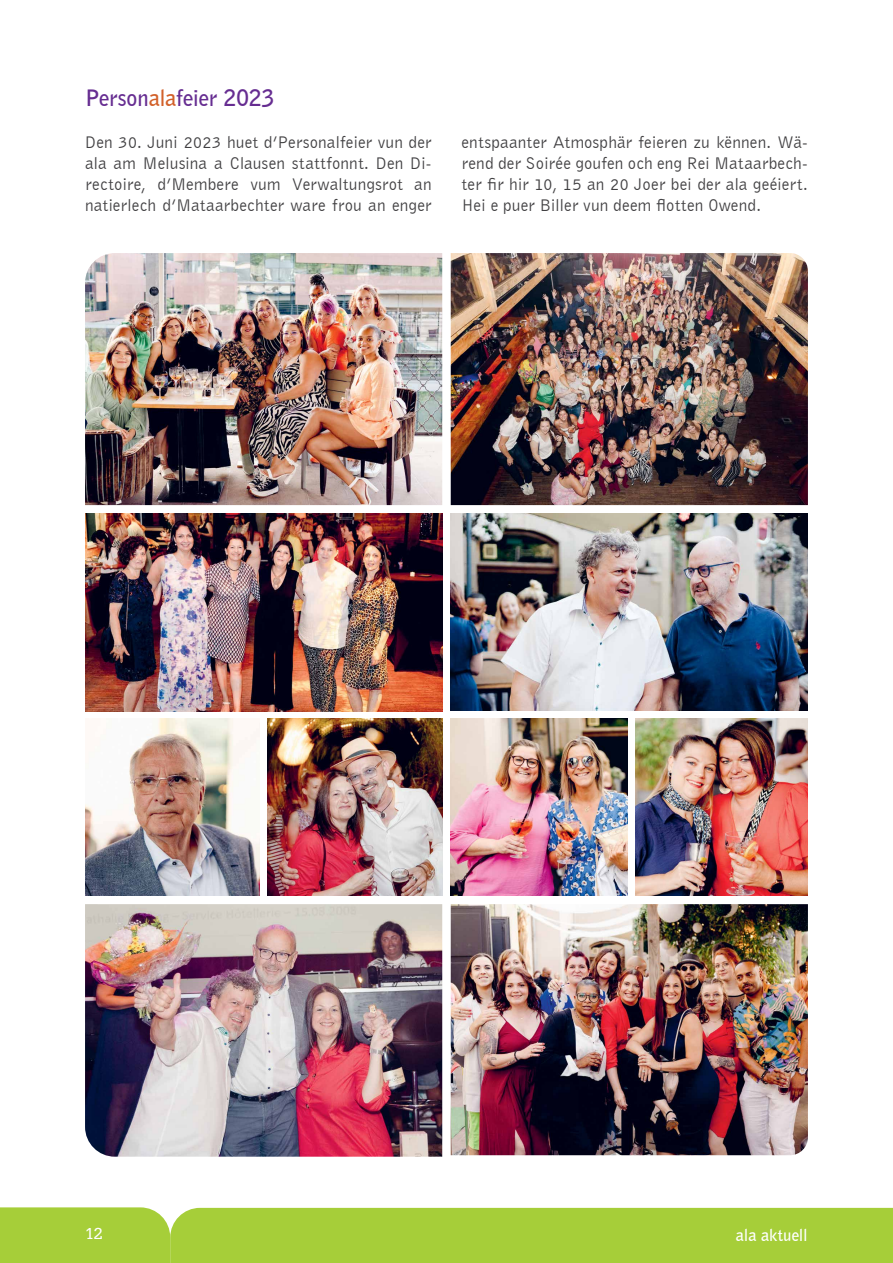
<style>
.page{position:relative;width:893px;height:1263px;background:#fff}
.page>*{position:absolute;margin:0;border:0;box-sizing:border-box;transform-origin:0 0}
.t1{font:700 22.5px "Bell Gothic BT";letter-spacing:-.01em;color:#662d91}
.t2{font:17.25px/21px "Bell Gothic BT";letter-spacing:.005em;color:#414042;text-align:justify}
.t3{font:700 16.5px "Bell Gothic BT";color:#fff}
.t4{font:16.5px "Serifa";color:#fff}
.s1{color:#d2612a}
</style>
<div class="page">
<div style="left:0;top:1207px;width:893px;height:56px;background:#a6ce39"></div>
<img style="left:85px;top:904px;width:357px;height:253px">
<img style="left:451px;top:904px;width:357px;height:251px">
<img style="left:85px;top:253px;width:357px;height:252px">
<img style="left:451px;top:253px;width:357px;height:252px">
<img style="left:85px;top:514px;width:357px;height:197px">
<img style="left:451px;top:514px;width:357px;height:196px">
<img style="left:85px;top:719px;width:174px;height:177px">
<img style="left:268px;top:719px;width:174px;height:177px">
<img style="left:451px;top:719px;width:176px;height:177px">
<img style="left:636px;top:719px;width:172px;height:177px">
<h1 class="t1" style="left:85px;top:83px;width:191px">Person<span class="s1">ala</span>feier 2023</h1>
<p class="t2" style="left:85px;top:131px;width:348px">Den 30. Juni 2023 huet d’Personalfeier vun der ala am Melusina a Clausen stattfonnt. Den Di&shy;rectoire, d’Membere vum Verwaltungsrot an natierlech d’Mataarbechter ware frou an enger</p>
<p class="t2" style="left:461px;top:131px;width:348px">entspaanter Atmosphär feieren zu kënnen. Wä&shy;rend der Soirée goufen och eng Rei Mataarbech&shy;ter fir hir 10, 15 an 20 Joer bei der ala geéiert.<br>Hei e puer Biller vun deem flotten Owend.</p>
<p class="t4" style="left:85px;top:1224px;width:19px">12</p>
<p class="t3" style="left:736px;top:1224px;width:73px">ala aktuell</p>
</div>
